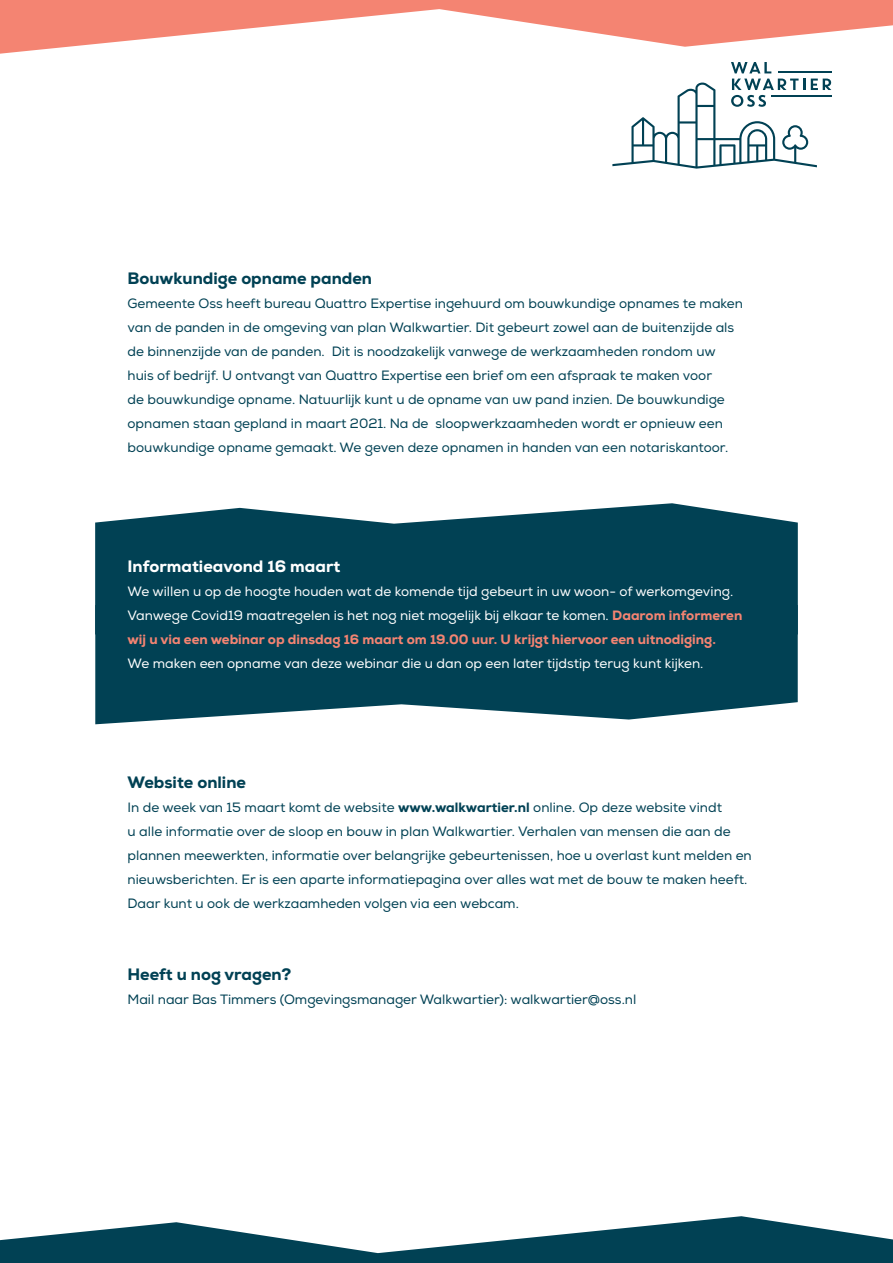
<style>
.page{position:relative;width:893px;height:1263px;background:#fff}
.page>*{position:absolute;margin:0;border:0;box-sizing:border-box;transform-origin:0 0}
.t1{font:800 16.5px "Nexa";color:#014154}
.t2{font:800 16.5px "Nexa";color:#fff}
.t3{font:13.5px/24px "Nexa";color:#014154}
.t4{font:13.5px/24px "Nexa";color:#fff}
.s1{font-weight:800;color:#f48472}
.s2{font-weight:800}
</style>
<div class="page">
<svg style="left:95px;top:634px;width:703px;height:90px;background:#215869"></svg>
<svg style="left:95px;top:503px;width:703px;height:131px;background:#165162"></svg>
<svg style="left:0;top:0;width:893px;height:54px;fill:#f48472"></svg>
<svg style="left:731px;top:62px;width:40px;height:11px"></svg>
<hr style="left:778px;top:71px;width:54px;height:2px;background:#014154">
<hr style="left:771px;top:95px;width:61px;height:2px;background:#014154">
<svg style="left:612px;top:79px;width:219px;height:90px"></svg>
<svg style="left:0;top:1216px;width:893px;height:47px"></svg>
<p class="t1" style="left:128px;top:267px;width:246px">Bouwkundige opname panden</p>
<p class="t3" style="left:128px;top:291px;width:617px">Gemeente Oss heeft bureau Quattro Expertise ingehuurd om bouwkundige opnames te maken van de panden in de omgeving van plan Walkwartier. Dit gebeurt zowel aan de buitenzijde als de binnenzijde van de panden. Dit is noodzakelijk vanwege de werkzaamheden rondom uw huis of bedrijf. U ontvangt van Quattro Expertise een brief om een afspraak te maken voor<br>de bouwkundige opname. Natuurlijk kunt u de opname van uw pand inzien. De bouwkundige opnamen staan gepland in maart 2021. Na de sloopwerkzaamheden wordt er opnieuw een bouwkundige opname gemaakt. We geven deze opnamen in handen van een notariskantoor.</p>
<p class="t2" style="left:128px;top:555px;width:214px">Informatieavond 16 maart</p>
<p class="t4" style="left:128px;top:579px;width:616px">We willen u op de hoogte houden wat de komende tijd gebeurt in uw woon- of werkomgeving.<br>Vanwege Covid19 maatregelen is het nog niet mogelijk bij elkaar te komen. <span class="s1">Daarom informeren wij u via een webinar op dinsdag 16 maart om 19.00 uur. U krijgt hiervoor een uitnodiging.</span></p>
<p class="t4" style="left:128px;top:651px;width:577px">We maken een opname van deze webinar die u dan op een later tijdstip terug kunt kijken.</p>
<p class="t1" style="left:128px;top:771px;width:120px">Website online</p>
<p class="t3" style="left:128px;top:795px;width:626px">In de week van 15 maart komt de website <span class="s2">www.walkwartier.nl</span> online. Op deze website vindt<br>u alle informatie over de sloop en bouw in plan Walkwartier. Verhalen van mensen die aan de plannen meewerkten, informatie over belangrijke gebeurtenissen, hoe u overlast kunt melden en nieuwsberichten. Er is een aparte informatiepagina over alles wat met de bouw te maken heeft.<br>Daar kunt u ook de werkzaamheden volgen via een webcam.</p>
<p class="t1" style="left:128px;top:963px;width:165px">Heeft u nog vragen?</p>
<p class="t3" style="left:128px;top:987px;width:510px">Mail naar Bas Timmers (Omgevingsmanager Walkwartier): walkwartier@oss.nl</p>
</div>
